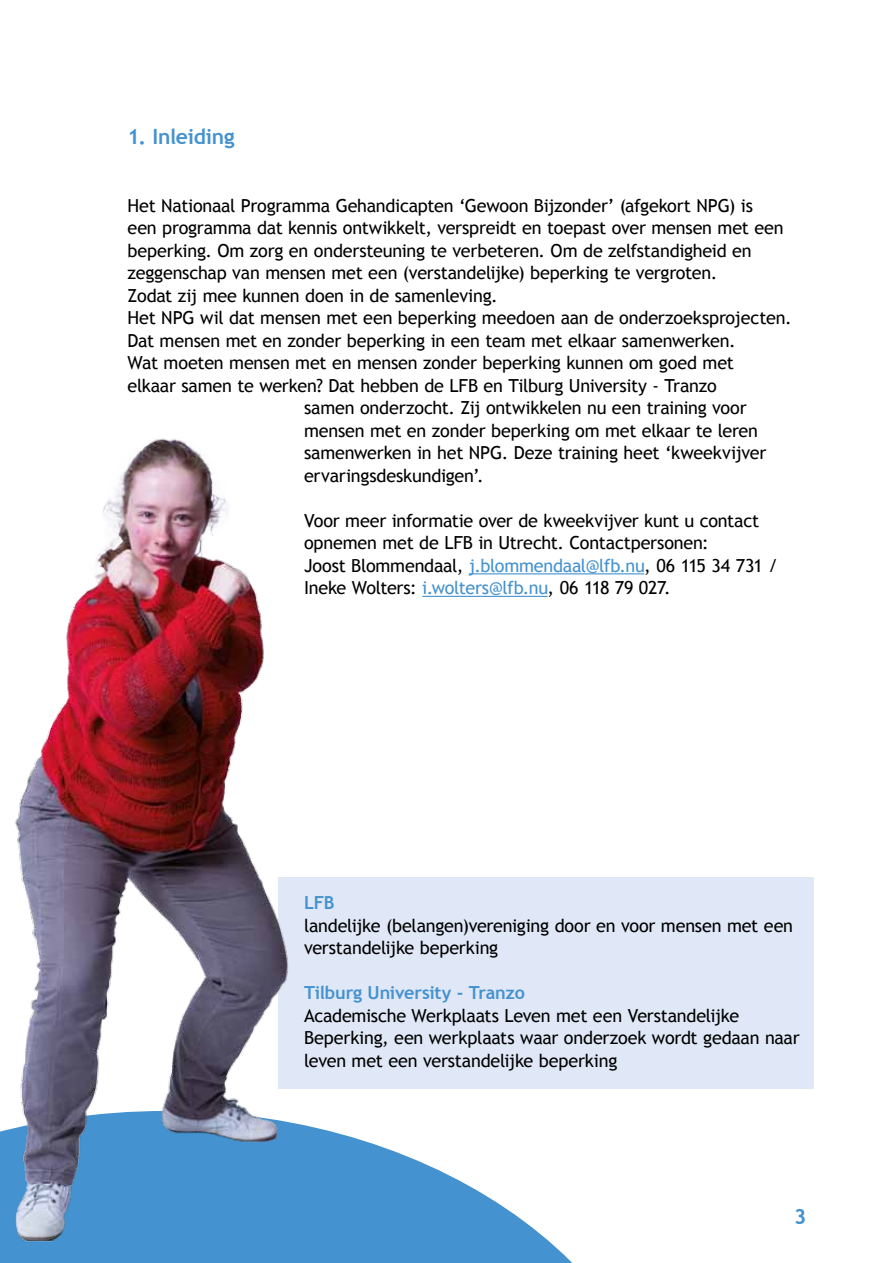
<style>
.page{position:relative;width:893px;height:1263px;background:#fff}
.page>*{position:absolute;margin:0;border:0;box-sizing:border-box;transform-origin:0 0}
.t1{font:700 21px "Trebuchet MS";letter-spacing:-.015em;color:#4492cf}
.t2{font:18px/22.5px "Trebuchet MS";letter-spacing:-.01em;color:#000}
.t3{font:700 18px "Trebuchet MS";letter-spacing:-.015em;color:#4492cf}
.s1{color:#4492cf}
</style>
<div class="page">
<svg style="left:304px;top:1125px;width:268px;height:138px;fill:#4492cf"></svg>
<div style="left:278px;top:877px;width:536px;height:212px;background:#e0e8f7"></div>
<hr style="left:469px;top:573px;width:175px;height:1px;background:#4492cf">
<hr style="left:422px;top:596px;width:126px;height:1px;background:#4492cf">
<img style="left:0;top:438px;width:304px;height:825px">
<p class="t1" style="left:128px;top:124px;width:109px">1. Inleiding</p>
<p class="t2" style="left:128px;top:194px;width:627px">Het Nationaal Programma Gehandicapten ‘Gewoon Bijzonder’ (afgekort NPG) is</p>
<p class="t2" style="left:128px;top:216px;width:658px">een programma dat kennis ontwikkelt, verspreidt en toepast over mensen met een</p>
<p class="t2" style="left:128px;top:239px;width:626px">beperking. Om zorg en ondersteuning te verbeteren. Om de zelfstandigheid en</p>
<p class="t2" style="left:128px;top:261px;width:591px">zeggenschap van mensen met een (verstandelijke) beperking te vergroten.</p>
<p class="t2" style="left:128px;top:284px;width:372px">Zodat zij mee kunnen doen in de samenleving.</p>
<p class="t2" style="left:128px;top:306px;width:666px">Het NPG wil dat mensen met een beperking meedoen aan de onderzoeksprojecten.</p>
<p class="t2" style="left:128px;top:329px;width:610px">Dat mensen met en zonder beperking in een team met elkaar samenwerken.</p>
<p class="t2" style="left:128px;top:351px;width:608px">Wat moeten mensen met en mensen zonder beperking kunnen om goed met</p>
<p class="t2" style="left:128px;top:374px;width:591px">elkaar samen te werken? Dat hebben de LFB en Tilburg University - Tranzo</p>
<p class="t2" style="left:304px;top:396px;width:444px">samen onderzocht. Zij ontwikkelen nu een training voor</p>
<p class="t2" style="left:304px;top:419px;width:455px">mensen met en zonder beperking om met elkaar te leren</p>
<p class="t2" style="left:304px;top:441px;width:464px">samenwerken in het NPG. Deze training heet ‘kweekvijver</p>
<p class="t2" style="left:304px;top:464px;width:181px">ervaringsdeskundigen’.</p>
<p class="t2" style="left:304px;top:509px;width:475px">Voor meer informatie over de kweekvijver kunt u contact opnemen met de LFB in Utrecht. Contactpersonen:<br>Joost Blommendaal, <span class="s1">j.blommendaal@lfb.nu</span>, 06 115 34 731 / Ineke Wolters: <span class="s1">i.wolters@lfb.nu</span>, 06 118 79 027.</p>
<p class="t3" style="left:304px;top:892px;width:32px">LFB</p>
<p class="t2" style="left:304px;top:914px;width:491px">landelijke (belangen)vereniging door en voor mensen met een verstandelijke beperking</p>
<p class="t3" style="left:304px;top:982px;width:222px">Tilburg University - Tranzo</p>
<p class="t2" style="left:304px;top:1004px;width:497px">Academische Werkplaats Leven met een Verstandelijke<br>Beperking, een werkplaats waar onderzoek wordt gedaan naar leven met een verstandelijke beperking</p>
<p class="t1" style="left:794px;top:1204px;width:14px">3</p>
</div>
